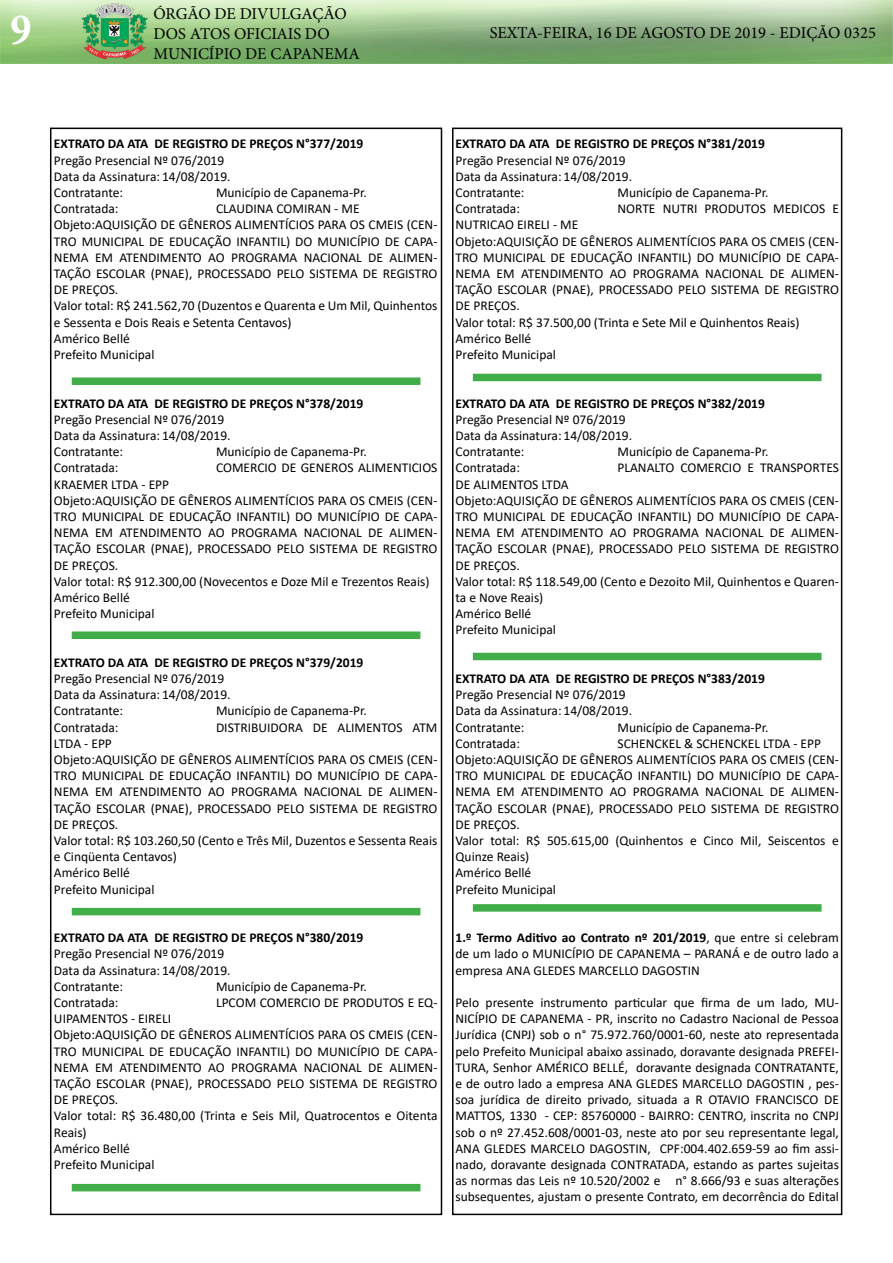
<style>
.page{position:relative;width:893px;height:1263px;background:#fff}
.page>*{position:absolute;margin:0;border:0;box-sizing:border-box;transform-origin:0 0}
.t1{font:700 condensed 45px "Minion Pro";color:#fff}
.t2{font:16.5px/19.8px "Minion Pro";color:#000}
.t3{font:13.5px/16.2px "Calibri";color:#000}
.t4{font:700 13.5px "Calibri";color:#000}
.s1{font-weight:700}
</style>
<div class="page">
<div style="left:50px;top:128px;width:392px;height:1087px;border:2px solid #000"></div>
<img style="left:0;top:0;width:893px;height:64px">
<div style="left:452px;top:128px;width:390px;height:1087px;border:2px solid #000"></div>
<div style="left:473px;top:374px;width:348px;height:7px;background:#41ad49"></div>
<div style="left:473px;top:653px;width:348px;height:7px;background:#41ad49"></div>
<div style="left:473px;top:904px;width:348px;height:8px;background:#41ad49"></div>
<div style="left:72px;top:377px;width:348px;height:8px;background:#41ad49"></div>
<div style="left:72px;top:631px;width:348px;height:8px;background:#41ad49"></div>
<div style="left:72px;top:908px;width:348px;height:7px;background:#41ad49"></div>
<div style="left:72px;top:1184px;width:348px;height:7px;background:#41ad49"></div>
<h1 class="t1" style="left:11px;top:-1px;width:22px">9</h1>
<p class="t2" style="left:153px;top:4px;width:208px">ÓRGÃO DE DIVULGAÇÃO<br>DOS ATOS OFICIAIS DO<br>MUNICÍPIO DE CAPANEMA</p>
<p class="t2" style="left:490px;top:23px;width:388px">SEXTA-FEIRA, 16 DE AGOSTO DE 2019 - EDIÇÃO 0325</p>
<p class="t4" style="left:54px;top:134px;width:311px">EXTRATO DA ATA DE REGISTRO DE PREÇOS N°377/2019</p>
<p class="t3" style="left:54px;top:152px;width:178px">Pregão Presencial Nº 076/2019<br>Data da Assinatura: 14/08/2019.<br>Contratante:</p>
<p class="t3" style="left:216px;top:184px;width:152px">Município de Capanema-Pr.</p>
<p class="t4" style="left:455px;top:134px;width:311px">EXTRATO DA ATA DE REGISTRO DE PREÇOS N°381/2019</p>
<p class="t3" style="left:455px;top:152px;width:178px">Pregão Presencial Nº 076/2019<br>Data da Assinatura: 14/08/2019.<br>Contratante:</p>
<p class="t3" style="left:617px;top:184px;width:152px">Município de Capanema-Pr.</p>
<p class="t3" style="left:54px;top:200px;width:66px">Contratada:</p>
<p class="t3" style="left:54px;top:200px;width:385px;text-indent:162px">CLAUDINA COMIRAN - ME Objeto:AQUISIÇÃO DE GÊNEROS ALIMENTÍCIOS PARA OS CMEIS (CEN-TRO MUNICIPAL DE EDUCAÇÃO INFANTIL) DO MUNICÍPIO DE CAPA-NEMA EM ATENDIMENTO AO PROGRAMA NACIONAL DE ALIMEN-TAÇÃO ESCOLAR (PNAE), PROCESSADO PELO SISTEMA DE REGISTRO DE PREÇOS.<br>Valor total: R$ 241.562,70 (Duzentos e Quarenta e Um Mil, Quinhentos e Sessenta e Dois Reais e Setenta Centavos)<br>Américo Bellé<br>Prefeito Municipal</p>
<p class="t4" style="left:54px;top:393px;width:311px">EXTRATO DA ATA DE REGISTRO DE PREÇOS N°378/2019</p>
<p class="t3" style="left:54px;top:411px;width:178px">Pregão Presencial Nº 076/2019<br>Data da Assinatura: 14/08/2019.<br>Contratante:</p>
<p class="t3" style="left:216px;top:443px;width:152px">Município de Capanema-Pr.</p>
<p class="t3" style="left:455px;top:200px;width:66px">Contratada:</p>
<p class="t3" style="left:617px;top:200px;width:223px">NORTE NUTRI PRODUTOS MEDICOS E</p>
<p class="t3" style="left:455px;top:216px;width:385px">NUTRICAO EIRELI - ME<br>Objeto:AQUISIÇÃO DE GÊNEROS ALIMENTÍCIOS PARA OS CMEIS (CEN-TRO MUNICIPAL DE EDUCAÇÃO INFANTIL) DO MUNICÍPIO DE CAPA-NEMA EM ATENDIMENTO AO PROGRAMA NACIONAL DE ALIMEN-TAÇÃO ESCOLAR (PNAE), PROCESSADO PELO SISTEMA DE REGISTRO DE PREÇOS.<br>Valor total: R$ 37.500,00 (Trinta e Sete Mil e Quinhentos Reais)<br>Américo Bellé<br>Prefeito Municipal</p>
<p class="t4" style="left:455px;top:393px;width:311px">EXTRATO DA ATA DE REGISTRO DE PREÇOS N°382/2019</p>
<p class="t3" style="left:455px;top:411px;width:178px">Pregão Presencial Nº 076/2019<br>Data da Assinatura: 14/08/2019.<br>Contratante:</p>
<p class="t3" style="left:617px;top:443px;width:152px">Município de Capanema-Pr.</p>
<p class="t3" style="left:54px;top:459px;width:66px">Contratada:</p>
<p class="t3" style="left:216px;top:459px;width:223px">COMERCIO DE GENEROS ALIMENTICIOS</p>
<p class="t3" style="left:54px;top:476px;width:385px">KRAEMER LTDA - EPP<br>Objeto:AQUISIÇÃO DE GÊNEROS ALIMENTÍCIOS PARA OS CMEIS (CEN-TRO MUNICIPAL DE EDUCAÇÃO INFANTIL) DO MUNICÍPIO DE CAPA-NEMA EM ATENDIMENTO AO PROGRAMA NACIONAL DE ALIMEN-TAÇÃO ESCOLAR (PNAE), PROCESSADO PELO SISTEMA DE REGISTRO DE PREÇOS.<br>Valor total: R$ 912.300,00 (Novecentos e Doze Mil e Trezentos Reais)<br>Américo Bellé<br>Prefeito Municipal</p>
<p class="t4" style="left:54px;top:653px;width:311px">EXTRATO DA ATA DE REGISTRO DE PREÇOS N°379/2019</p>
<p class="t3" style="left:54px;top:670px;width:178px">Pregão Presencial Nº 076/2019<br>Data da Assinatura: 14/08/2019.<br>Contratante:</p>
<p class="t3" style="left:216px;top:702px;width:152px">Município de Capanema-Pr.</p>
<p class="t3" style="left:54px;top:719px;width:66px">Contratada:</p>
<p class="t3" style="left:216px;top:719px;width:223px">DISTRIBUIDORA DE ALIMENTOS ATM</p>
<p class="t3" style="left:54px;top:735px;width:385px">LTDA - EPP<br>Objeto:AQUISIÇÃO DE GÊNEROS ALIMENTÍCIOS PARA OS CMEIS (CEN-TRO MUNICIPAL DE EDUCAÇÃO INFANTIL) DO MUNICÍPIO DE CAPA-NEMA EM ATENDIMENTO AO PROGRAMA NACIONAL DE ALIMEN-TAÇÃO ESCOLAR (PNAE), PROCESSADO PELO SISTEMA DE REGISTRO DE PREÇOS.<br>Valor total: R$ 103.260,50 (Cento e Três Mil, Duzentos e Sessenta Reais e Cinqüenta Centavos)<br>Américo Bellé<br>Prefeito Municipal</p>
<p class="t4" style="left:54px;top:928px;width:311px">EXTRATO DA ATA DE REGISTRO DE PREÇOS N°380/2019</p>
<p class="t3" style="left:54px;top:945px;width:178px">Pregão Presencial Nº 076/2019<br>Data da Assinatura: 14/08/2019.<br>Contratante:</p>
<p class="t3" style="left:216px;top:978px;width:152px">Município de Capanema-Pr.</p>
<p class="t3" style="left:54px;top:994px;width:66px">Contratada:</p>
<p class="t3" style="left:216px;top:994px;width:223px">LPCOM COMERCIO DE PRODUTOS E EQ-</p>
<p class="t3" style="left:54px;top:1010px;width:385px">UIPAMENTOS - EIRELI<br>Objeto:AQUISIÇÃO DE GÊNEROS ALIMENTÍCIOS PARA OS CMEIS (CEN-TRO MUNICIPAL DE EDUCAÇÃO INFANTIL) DO MUNICÍPIO DE CAPA-NEMA EM ATENDIMENTO AO PROGRAMA NACIONAL DE ALIMEN-TAÇÃO ESCOLAR (PNAE), PROCESSADO PELO SISTEMA DE REGISTRO DE PREÇOS.<br>Valor total: R$ 36.480,00 (Trinta e Seis Mil, Quatrocentos e Oitenta Reais)<br>Américo Bellé<br>Prefeito Municipal</p>
<p class="t3" style="left:455px;top:459px;width:66px">Contratada:</p>
<p class="t3" style="left:617px;top:459px;width:223px">PLANALTO COMERCIO E TRANSPORTES</p>
<p class="t3" style="left:455px;top:476px;width:385px">DE ALIMENTOS LTDA<br>Objeto:AQUISIÇÃO DE GÊNEROS ALIMENTÍCIOS PARA OS CMEIS (CEN-TRO MUNICIPAL DE EDUCAÇÃO INFANTIL) DO MUNICÍPIO DE CAPA-NEMA EM ATENDIMENTO AO PROGRAMA NACIONAL DE ALIMEN-TAÇÃO ESCOLAR (PNAE), PROCESSADO PELO SISTEMA DE REGISTRO DE PREÇOS.<br>Valor total: R$ 118.549,00 (Cento e Dezoito Mil, Quinhentos e Quaren&shy;ta e Nove Reais)<br>Américo Bellé<br>Prefeito Municipal</p>
<p class="t4" style="left:455px;top:669px;width:311px">EXTRATO DA ATA DE REGISTRO DE PREÇOS N°383/2019</p>
<p class="t3" style="left:455px;top:686px;width:178px">Pregão Presencial Nº 076/2019<br>Data da Assinatura: 14/08/2019.<br>Contratante:</p>
<p class="t3" style="left:617px;top:719px;width:152px">Município de Capanema-Pr.</p>
<p class="t3" style="left:455px;top:735px;width:66px">Contratada:</p>
<p class="t3" style="left:455px;top:735px;width:385px;text-indent:162px">SCHENCKEL &amp; SCHENCKEL LTDA - EPP Objeto:AQUISIÇÃO DE GÊNEROS ALIMENTÍCIOS PARA OS CMEIS (CEN-TRO MUNICIPAL DE EDUCAÇÃO INFANTIL) DO MUNICÍPIO DE CAPA-NEMA EM ATENDIMENTO AO PROGRAMA NACIONAL DE ALIMEN-TAÇÃO ESCOLAR (PNAE), PROCESSADO PELO SISTEMA DE REGISTRO DE PREÇOS.<br>Valor total: R$ 505.615,00 (Quinhentos e Cinco Mil, Seiscentos e Quinze Reais)<br>Américo Bellé<br>Prefeito Municipal</p>
<p class="t3" style="left:455px;top:929px;width:385px;text-align:justify"><span class="s1">1.º Termo Aditivo ao Contrato nº 201/2019</span>, que entre si celebram de um lado o MUNICÍPIO DE CAPANEMA – PARANÁ e de outro lado a empresa ANA GLEDES MARCELLO DAGOSTIN</p>
<p class="t3" style="left:455px;top:994px;width:385px;text-align:justify">Pelo presente instrumento particular que firma de um lado, MU-NICÍPIO DE CAPANEMA - PR, inscrito no Cadastro Nacional de Pessoa Jurídica (CNPJ) sob o n° 75.972.760/0001-60, neste ato representada pelo Prefeito Municipal abaixo assinado, doravante designada PREFEI-TURA, Senhor AMÉRICO BELLÉ, doravante designada CONTRATANTE, e de outro lado a empresa ANA GLEDES MARCELLO DAGOSTIN , pes&shy;soa jurídica de direito privado, situada a R OTAVIO FRANCISCO DE MATTOS, 1330 - CEP: 85760000 - BAIRRO: CENTRO, inscrita no CNPJ sob o nº 27.452.608/0001-03, neste ato por seu representante legal, ANA GLEDES MARCELO DAGOSTIN, CPF:004.402.659-59 ao fim assi&shy;nado, doravante designada CONTRATADA, estando as partes sujeitas as normas das Leis nº 10.520/2002 e n° 8.666/93 e suas alterações subsequentes, ajustam o presente Contrato, em decorrência do Edital</p>
</div>
